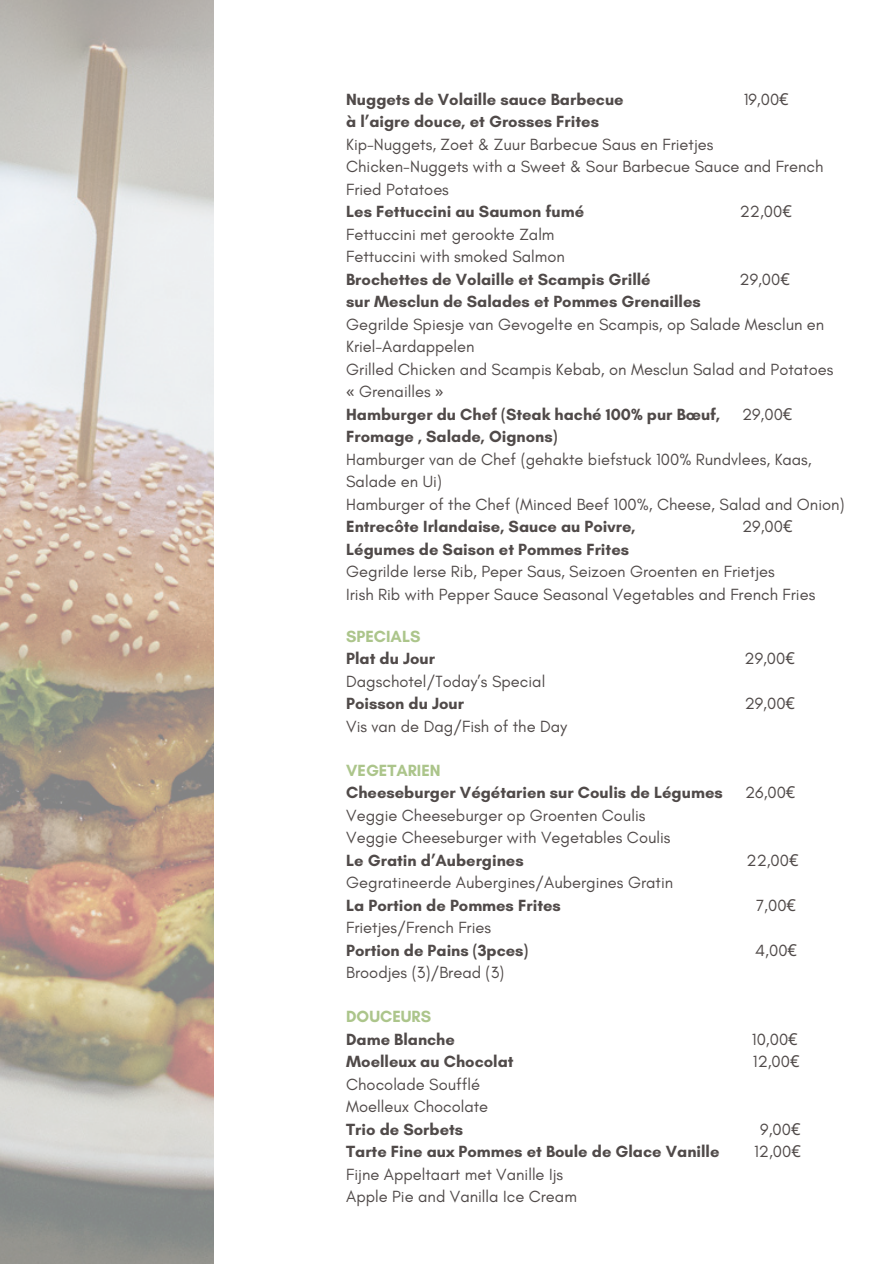
<style>
.page{position:relative;width:894px;height:1264px;background:#fff}
.page>*{position:absolute;margin:0;border:0;box-sizing:border-box;transform-origin:0 0}
.t1{font:16.5px/22.5px "Glacial Indifference";color:#504a49}
.t2{font:700 16.5px "Glacial Indifference";color:#504a49}
.t3{font:700 16.5px "Glacial Indifference";color:#acc58b}
.s1{font-family:"Noto Sans"}
.s2{font-weight:700}
</style>
<div class="page">
<img style="left:0;top:0;width:213px;height:1263px">
<p class="t2" style="left:346px;top:89px;width:279px">Nuggets de Volaille sauce Barbecue</p>
<p class="t1" style="left:743px;top:88px;width:46px">19,00<span class="s1">€</span></p>
<p class="t2" style="left:346px;top:111px;width:254px">à l’aigre douce, et Grosses Frites</p>
<p class="t1" style="left:346px;top:133px;width:478px">Kip-Nuggets, Zoet &amp; Zuur Barbecue Saus en Frietjes<br>Chicken-Nuggets with a Sweet &amp; Sour Barbecue Sauce and French<br>Fried Potatoes</p>
<p class="t2" style="left:346px;top:201px;width:239px">Les Fettuccini au Saumon fumé</p>
<p class="t1" style="left:739px;top:201px;width:54px">22,00<span class="s1">€</span></p>
<p class="t1" style="left:346px;top:223px;width:220px">Fettuccini met gerookte Zalm<br>Fettuccini with smoked Salmon</p>
<p class="t2" style="left:346px;top:269px;width:306px">Brochettes de Volaille et Scampis Grillé</p>
<p class="t1" style="left:739px;top:268px;width:52px">29,00<span class="s1">€</span></p>
<p class="t2" style="left:346px;top:291px;width:356px">sur Mesclun de Salades et Pommes Grenailles</p>
<p class="t1" style="left:346px;top:313px;width:488px">Gegrilde Spiesje van Gevogelte en Scampis, op Salade Mesclun en Kriel-Aardappelen<br>Grilled Chicken and Scampis Kebab, on Mesclun Salad and Potatoes <span class="s1">«</span> Grenailles <span class="s1">»<br></span><span class="s2">Hamburger du Chef (Steak haché 100% pur Bœuf,</span></p>
<p class="t1" style="left:741px;top:403px;width:52px">29,00<span class="s1">€</span></p>
<p class="t2" style="left:346px;top:426px;width:213px">Fromage , Salade, Oignons)</p>
<p class="t1" style="left:346px;top:448px;width:500px">Hamburger van de Chef (gehakte biefstuck 100% Rundvlees, Kaas,<br>Salade en Ui)<br>Hamburger of the Chef (Minced Beef 100%, Cheese, Salad and Onion)</p>
<p class="t2" style="left:346px;top:516px;width:291px">Entrecôte Irlandaise, Sauce au Poivre,</p>
<p class="t1" style="left:742px;top:516px;width:52px">29,00<span class="s1">€</span></p>
<p class="t2" style="left:346px;top:539px;width:284px">Légumes de Saison et Pommes Frites</p>
<p class="t1" style="left:346px;top:561px;width:470px">Gegrilde Ierse Rib, Peper Saus, Seizoen Groenten en Frietjes<br>Irish Rib with Pepper Sauce Seasonal Vegetables and French Fries</p>
<p class="t3" style="left:346px;top:625px;width:76px">SPECIALS</p>
<p class="t2" style="left:346px;top:648px;width:90px">Plat du Jour</p>
<p class="t1" style="left:744px;top:647px;width:52px">29,00<span class="s1">€</span></p>
<p class="t1" style="left:346px;top:670px;width:200px">Dagschotel/Today’s Special</p>
<p class="t2" style="left:346px;top:693px;width:119px">Poisson du Jour</p>
<p class="t1" style="left:744px;top:692px;width:52px">29,00<span class="s1">€</span></p>
<p class="t1" style="left:346px;top:715px;width:222px">Vis van de Dag/Fish of the Day</p>
<p class="t3" style="left:346px;top:759px;width:96px">VEGETARIEN</p>
<p class="t2" style="left:346px;top:782px;width:378px">Cheeseburger Végétarien sur Coulis de Légumes</p>
<p class="t1" style="left:744px;top:781px;width:52px">26,00<span class="s1">€</span></p>
<p class="t1" style="left:346px;top:804px;width:326px">Veggie Cheeseburger op Groenten Coulis<br>Veggie Cheeseburger with Vegetables Coulis</p>
<p class="t2" style="left:346px;top:849px;width:179px">Le Gratin d’Aubergines</p>
<p class="t1" style="left:746px;top:849px;width:54px">22,00<span class="s1">€</span></p>
<p class="t1" style="left:346px;top:871px;width:328px">Gegratineerde Aubergines/Aubergines Gratin</p>
<p class="t2" style="left:346px;top:894px;width:216px">La Portion de Pommes Frites</p>
<p class="t1" style="left:756px;top:894px;width:41px">7,00<span class="s1">€</span></p>
<p class="t1" style="left:346px;top:916px;width:146px">Frietjes/French Fries</p>
<p class="t2" style="left:346px;top:939px;width:184px">Portion de Pains (3pces)</p>
<p class="t1" style="left:755px;top:939px;width:43px">4,00<span class="s1">€</span></p>
<p class="t1" style="left:346px;top:961px;width:160px">Broodjes (3)/Bread (3)</p>
<p class="t3" style="left:346px;top:1006px;width:86px">DOUCEURS</p>
<p class="t2" style="left:346px;top:1028px;width:110px">Dame Blanche</p>
<p class="t1" style="left:751px;top:1028px;width:47px">10,00<span class="s1">€</span></p>
<p class="t2" style="left:346px;top:1051px;width:169px">Moelleux au Chocolat</p>
<p class="t1" style="left:752px;top:1050px;width:48px">12,00<span class="s1">€</span></p>
<p class="t1" style="left:346px;top:1073px;width:144px">Chocolade Soufflé<br>Moelleux Chocolate</p>
<p class="t2" style="left:346px;top:1118px;width:118px">Trio de Sorbets</p>
<p class="t1" style="left:760px;top:1118px;width:42px">9,00<span class="s1">€</span></p>
<p class="t2" style="left:346px;top:1141px;width:374px">Tarte Fine aux Pommes et Boule de Glace Vanille</p>
<p class="t1" style="left:754px;top:1140px;width:48px">12,00<span class="s1">€</span></p>
<p class="t1" style="left:346px;top:1163px;width:232px">Fijne Appeltaart met Vanille Ijs<br>Apple Pie and Vanilla Ice Cream</p>
</div>
